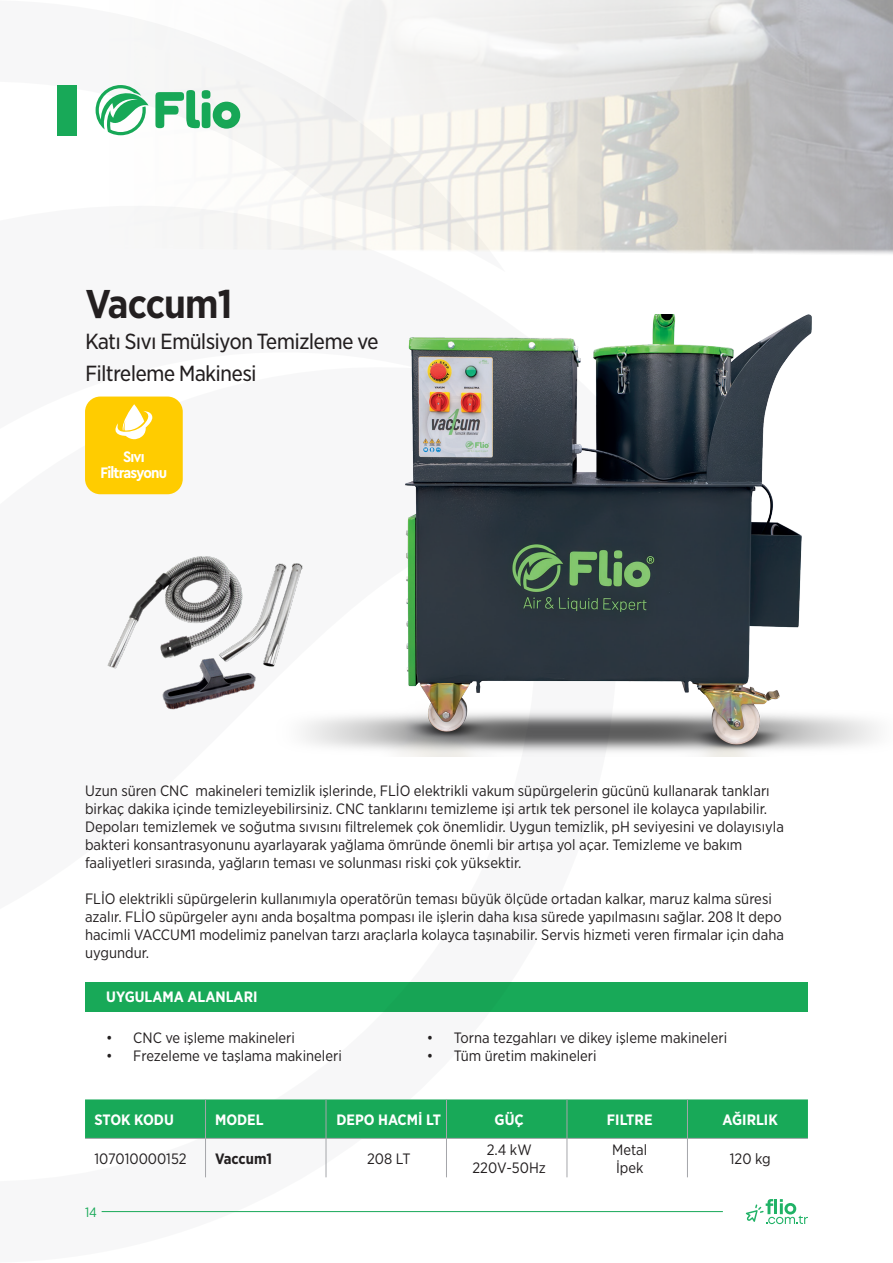
<style>
.page{position:relative;width:893px;height:1263px;background:#fff}
.page>*{position:absolute;margin:0;border:0;box-sizing:border-box;transform-origin:0 0}
.t1{font:700 38.55px "Gotham Narr S Sm";letter-spacing:-.04em;color:#231f20}
.t2{font:21px/31.7px "Gotham Narr S Sm";letter-spacing:-.04em;color:#231f20}
.t3{font:700 15.9px "Cera Compact Pro";letter-spacing:-.05em;color:#fff}
.t4{font:15px/18px "Gotham Narrow";color:#231f20}
.t5{font:700 15px "Gotham Narrow";color:#fff}
.t6{font:700 15px "Gotham Narrow";color:#231f20}
.t7{font:13.5px "Gotham Narrow";color:#18a958}
</style>
<div class="page">
<hr style="left:102px;top:1211px;width:621px;height:1px;background:#18a958">
<svg style="left:746px;top:1199px;width:62px;height:25px"></svg>
<img style="left:303px;top:315px;width:575px;height:442px">
<div style="left:85px;top:982px;width:723px;height:30px;background:#18a958"></div>
<div style="left:85px;top:396px;width:98px;height:98px;background:#fc0;border-radius:15px"></div>
<svg style="left:115px;top:404px;width:38px;height:35px"></svg>
<div style="left:85px;top:1099px;width:723px;height:39px;background:#18a958"></div>
<hr style="left:205px;top:1099px;width:1px;height:39px;background:#a5a6aa">
<hr style="left:326px;top:1099px;width:1px;height:39px;background:#a5a6aa">
<hr style="left:446px;top:1099px;width:1px;height:39px;background:#a5a6aa">
<hr style="left:567px;top:1099px;width:1px;height:39px;background:#a5a6aa">
<hr style="left:687px;top:1099px;width:1px;height:39px;background:#a5a6aa">
<hr style="left:85px;top:1138px;width:121px;height:1px;background:#a5a6aa">
<hr style="left:206px;top:1138px;width:120px;height:1px;background:#a5a6aa">
<hr style="left:205px;top:1139px;width:1px;height:38px;background:#a5a6aa">
<hr style="left:326px;top:1138px;width:120px;height:1px;background:#a5a6aa">
<hr style="left:326px;top:1139px;width:1px;height:38px;background:#a5a6aa">
<hr style="left:446px;top:1138px;width:121px;height:1px;background:#a5a6aa">
<hr style="left:446px;top:1139px;width:1px;height:38px;background:#a5a6aa">
<hr style="left:567px;top:1138px;width:120px;height:1px;background:#a5a6aa">
<hr style="left:567px;top:1139px;width:1px;height:38px;background:#a5a6aa">
<hr style="left:687px;top:1138px;width:121px;height:1px;background:#a5a6aa">
<hr style="left:687px;top:1139px;width:1px;height:38px;background:#a5a6aa">
<img style="left:107px;top:553px;width:204px;height:159px">
<img style="left:57px;top:0;width:836px;height:254px">
<p class="t1" style="left:85px;top:278px;width:149px">Vaccum1</p>
<p class="t2" style="left:85px;top:325px;width:295px">Katı Sıvı Emülsiyon Temizleme ve<br>Filtreleme Makinesi</p>
<p class="t3" style="left:123px;top:446px;width:23px">Sıvı</p>
<p class="t3" style="left:101px;top:462px;width:68px">Filtrasyonu</p>
<p class="t4" style="left:85px;top:781px;width:700px">Uzun süren CNC makineleri temizlik işlerinde, FLİO elektrikli vakum süpürgelerin gücünü kullanarak tankları birkaç dakika içinde temizleyebilirsiniz. CNC tanklarını temizleme işi artık tek personel ile kolayca yapılabilir.<br>Depoları temizlemek ve soğutma sıvısını filtrelemek çok önemlidir. Uygun temizlik, pH seviyesini ve dolayısıyla bakteri konsantrasyonunu ayarlayarak yağlama ömründe önemli bir artışa yol açar. Temizleme ve bakım faaliyetleri sırasında, yağların teması ve solunması riski çok yüksektir.</p>
<p class="t4" style="left:85px;top:889px;width:700px">FLİO elektrikli süpürgelerin kullanımıyla operatörün teması büyük ölçüde ortadan kalkar, maruz kalma süresi azalır. FLİO süpürgeler aynı anda boşaltma pompası ile işlerin daha kısa sürede yapılmasını sağlar. 208 lt depo hacimli VACCUM1 modelimiz panelvan tarzı araçlarla kolayca taşınabilir. Servis hizmeti veren firmalar için daha uygundur.</p>
<p class="t5" style="left:106px;top:987px;width:153px">UYGULAMA ALANLARI</p>
<p class="t4" style="left:106px;top:1028px;width:190px">• CNC ve işleme makineleri</p>
<p class="t4" style="left:106px;top:1046px;width:237px">• Frezeleme ve taşlama makineleri</p>
<p class="t4" style="left:427px;top:1028px;width:302px">• Torna tezgahları ve dikey işleme makineleri</p>
<p class="t4" style="left:427px;top:1046px;width:171px">• Tüm üretim makineleri</p>
<p class="t5" style="left:95px;top:1110px;width:81px">STOK KODU</p>
<p class="t5" style="left:215px;top:1110px;width:50px">MODEL</p>
<p class="t5" style="left:336px;top:1110px;width:106px">DEPO HACMİ LT</p>
<p class="t5" style="left:495px;top:1110px;width:31px">GÜÇ</p>
<p class="t5" style="left:607px;top:1110px;width:47px">FILTRE</p>
<p class="t5" style="left:723px;top:1110px;width:57px">AĞIRLIK</p>
<p class="t4" style="left:95px;top:1149px;width:94px">107010000152</p>
<p class="t6" style="left:215px;top:1149px;width:59px">Vaccum1</p>
<p class="t4" style="left:367px;top:1149px;width:45px">208 LT</p>
<p class="t4" style="left:472px;top:1140px;width:75px;text-align:center">2.4 kW<br>220V-50Hz</p>
<p class="t4" style="left:612px;top:1140px;width:37px">Metal<br>İpek</p>
<p class="t4" style="left:730px;top:1149px;width:42px">120 kg</p>
<p class="t7" style="left:85px;top:1203px;width:14px">14</p>
</div>
